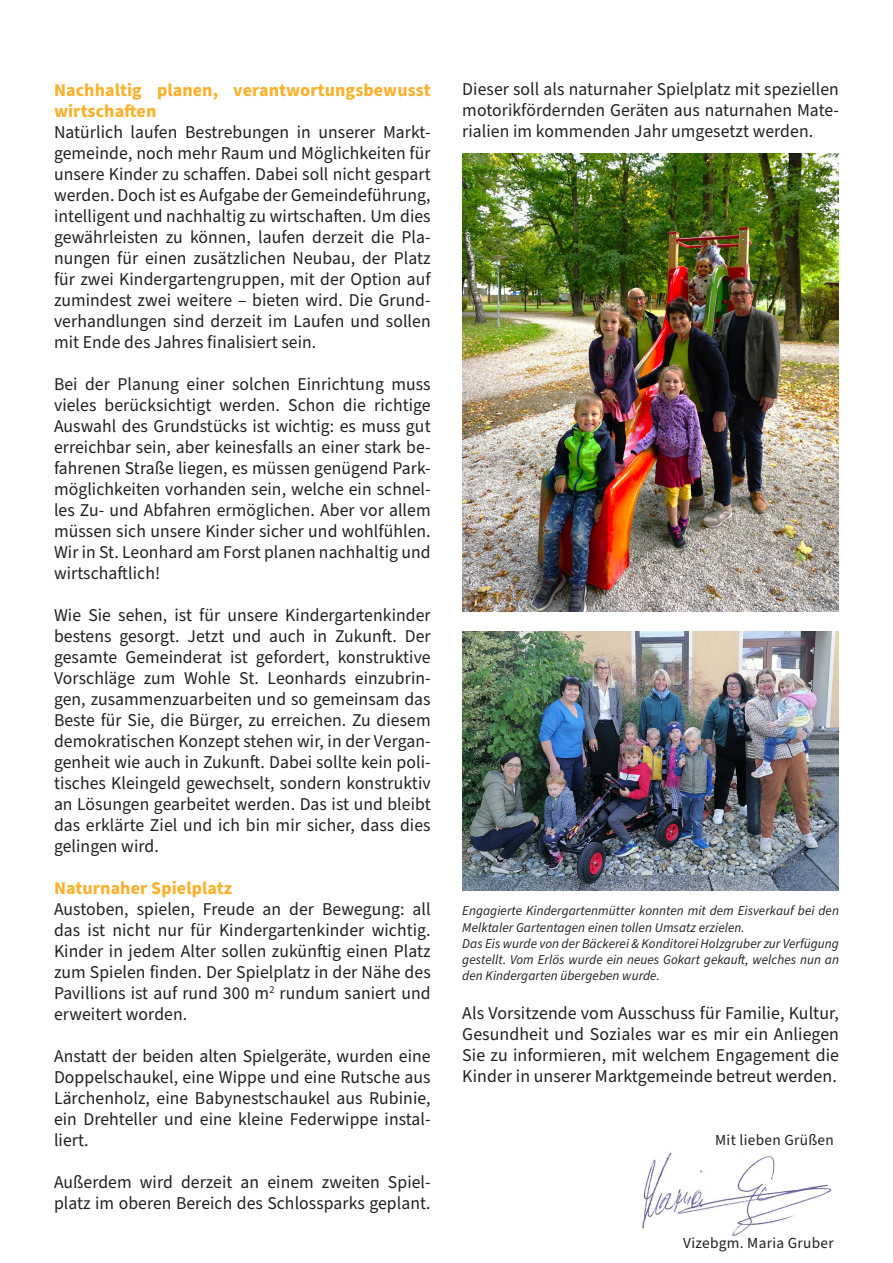
<style>
.page{position:relative;width:893px;height:1263px;background:#fff}
.page>*{position:absolute;margin:0;border:0;box-sizing:border-box;transform-origin:0 0}
.t1{font:18px/21px "Source Sans Pro";letter-spacing:.005em;color:#231f20;text-align:justify}
.Zwiti{font:700 18px/21px "Source Sans Pro";letter-spacing:.005em;color:#fbb12c}
.t2{font:15.3px "Source Sans Pro";letter-spacing:.02em;color:#231f20}
.t3{font:italic 13.5px/16.2px "Source Sans Pro";letter-spacing:.005em;color:#231f20}
</style>
<div class="page">
<img style="left:462px;top:153px;width:377px;height:459px">
<img style="left:462px;top:631px;width:377px;height:259px">
<img style="left:641px;top:1152px;width:192px;height:85px">
<p class="Zwiti" style="left:54px;top:80px;width:378px">Nachhaltig planen, verantwortungsbewusst wirtschaften</p>
<p class="t1" style="left:54px;top:122px;width:378px">Natürlich laufen Bestrebungen in unserer Markt&shy;gemeinde, noch mehr Raum und Möglichkeiten für unsere Kinder zu schaffen. Dabei soll nicht gespart werden. Doch ist es Aufgabe der Gemeindeführung, intelligent und nachhaltig zu wirtschaften. Um dies gewährleisten zu können, laufen derzeit die Pla&shy;nungen für einen zusätzlichen Neubau, der Platz für zwei Kindergartengruppen, mit der Option auf zumindest zwei weitere – bieten wird. Die Grund&shy;verhandlungen sind derzeit im Laufen und sollen mit Ende des Jahres finalisiert sein.</p>
<p class="t1" style="left:54px;top:374px;width:378px">Bei der Planung einer solchen Einrichtung muss vieles berücksichtigt werden. Schon die richtige Auswahl des Grundstücks ist wichtig: es muss gut erreichbar sein, aber keinesfalls an einer stark be&shy;fahrenen Straße liegen, es müssen genügend Park&shy;möglichkeiten vorhanden sein, welche ein schnel&shy;les Zu- und Abfahren ermöglichen. Aber vor allem müssen sich unsere Kinder sicher und wohlfühlen.<br>Wir in St. Leonhard am Forst planen nachhaltig und wirtschaftlich!</p>
<p class="t1" style="left:54px;top:605px;width:378px">Wie Sie sehen, ist für unsere Kindergartenkinder bestens gesorgt. Jetzt und auch in Zukunft. Der gesamte Gemeinderat ist gefordert, konstruktive Vorschläge zum Wohle St. Leonhards einzubrin&shy;gen, zusammenzuarbeiten und so gemeinsam das Beste für Sie, die Bürger, zu erreichen. Zu diesem demokratischen Konzept stehen wir, in der Vergan&shy;genheit wie auch in Zukunft. Dabei sollte kein poli&shy;tisches Kleingeld gewechselt, sondern konstruktiv an Lösungen gearbeitet werden. Das ist und bleibt das erklärte Ziel und ich bin mir sicher, dass dies gelingen wird.</p>
<p class="Zwiti" style="left:54px;top:878px;width:180px">Naturnaher Spielplatz</p>
<p class="t1" style="left:54px;top:899px;width:378px">Austoben, spielen, Freude an der Bewegung: all das ist nicht nur für Kindergartenkinder wichtig.<br>Kinder in jedem Alter sollen zukünftig einen Platz zum Spielen finden. Der Spielplatz in der Nähe des Pavillions ist auf rund 300 m<sup>2</sup> rundum saniert und erweitert worden.</p>
<p class="t1" style="left:54px;top:1046px;width:378px">Anstatt der beiden alten Spielgeräte, wurden eine Doppelschaukel, eine Wippe und eine Rutsche aus Lärchenholz, eine Babynestschaukel aus Rubinie, ein Drehteller und eine kleine Federwippe instal&shy;liert.</p>
<p class="t1" style="left:54px;top:1172px;width:378px">Außerdem wird derzeit an einem zweiten Spiel&shy;platz im oberen Bereich des Schlossparks geplant.</p>
<p class="t1" style="left:462px;top:79px;width:378px">Dieser soll als naturnaher Spielplatz mit speziellen motorikfördernden Geräten aus naturnahen Mate&shy;rialien im kommenden Jahr umgesetzt werden.</p>
<p class="t3" style="left:462px;top:903px;width:378px">Engagierte Kindergartenmütter konnten mit dem Eisverkauf bei den<br>Melktaler Gartentagen einen tollen Umsatz erzielen.</p>
<p class="t3" style="left:462px;top:935px;width:378px;text-align:justify">Das Eis wurde von der Bäckerei &amp; Konditorei Holzgruber zur Verfügung gestellt. Vom Erlös wurde ein neues Gokart gekauft, welches nun an den Kindergarten übergeben wurde.</p>
<p class="t1" style="left:462px;top:1003px;width:378px">Als Vorsitzende vom Ausschuss für Familie, Kultur, Gesundheit und Soziales war es mir ein Anliegen Sie zu informieren, mit welchem Engagement die Kinder in unserer Marktgemeinde betreut werden.</p>
<p class="t2" style="left:715px;top:1130px;width:120px">Mit lieben Grüßen</p>
<p class="t2" style="left:683px;top:1233px;width:152px">Vizebgm. Maria Gruber</p>
</div>
